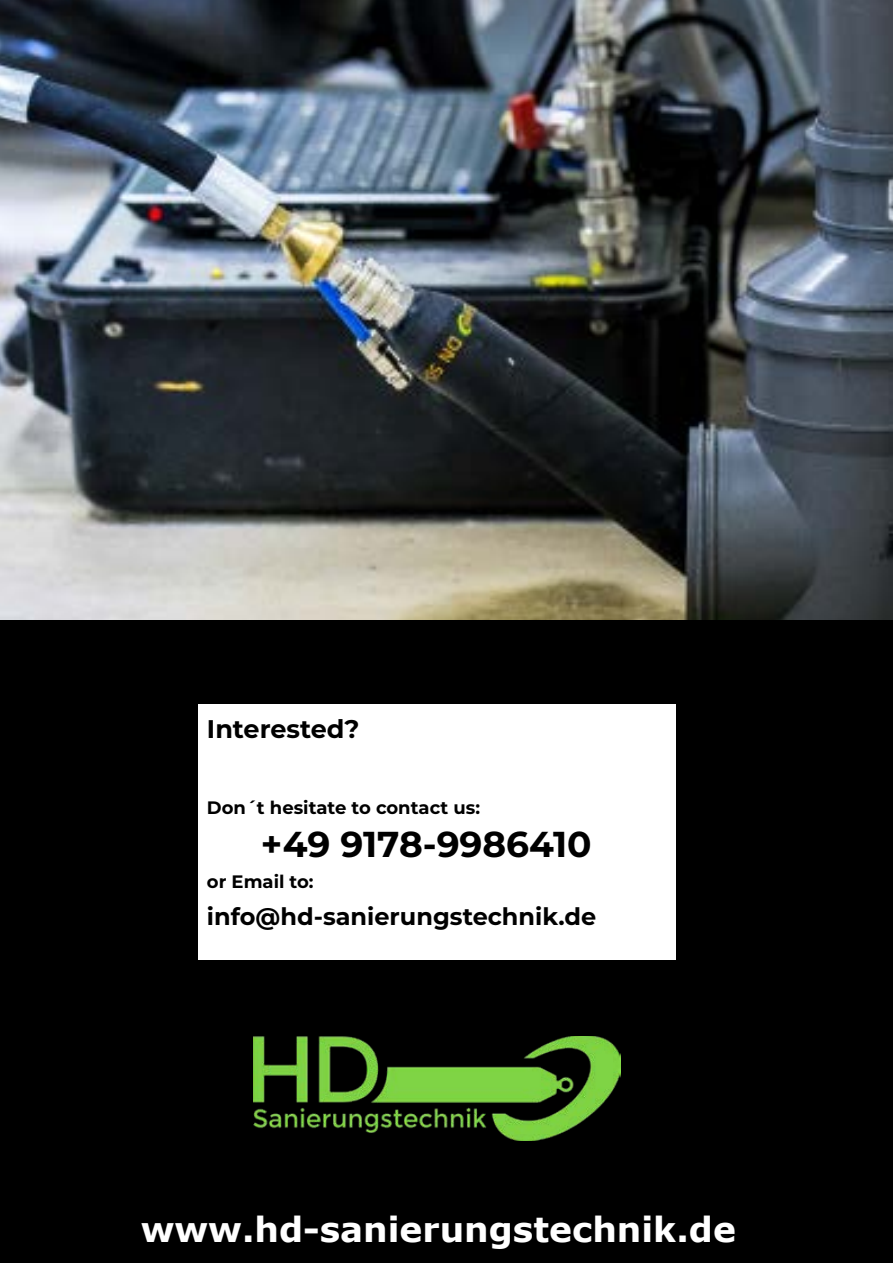
<style>
.page{position:relative;width:893px;height:1263px;background:#fff}
.page>*{position:absolute;margin:0;border:0;box-sizing:border-box;transform-origin:0 0}
.t1{font:700 36px "Montserrat";color:#000}
.t2{font:700 34.5px "Verdana";color:#fff}
.t3{font:700 25.5px "Montserrat";color:#000}
.t4{font:700 24px "Montserrat";color:#000}
.t5{font:700 18px "Montserrat";color:#000}
</style>
<div class="page">
<img style="left:0;top:0;width:893px;height:620px">
<div style="left:0;top:620px;width:893px;height:643px;background:#000"></div>
<img style="left:254px;top:1036px;width:367px;height:105px">
<div style="left:198px;top:705px;width:478px;height:255px;background:#fff"></div>
<h3 class="t3" style="left:207px;top:711px;width:154px">Interested?</h3>
<p class="t5" style="left:207px;top:794px;width:275px">Don´t hesitate to contact us:</p>
<h1 class="t1" style="left:261px;top:818px;width:332px">+49 9178-9986410</h1>
<p class="t5" style="left:207px;top:868px;width:108px">or Email to:</p>
<h3 class="t4" style="left:207px;top:900px;width:391px">info@hd-sanierungstechnik.de</h3>
<h2 class="t2" style="left:141px;top:1205px;width:597px">www.hd-sanierungstechnik.de</h2>
</div>
